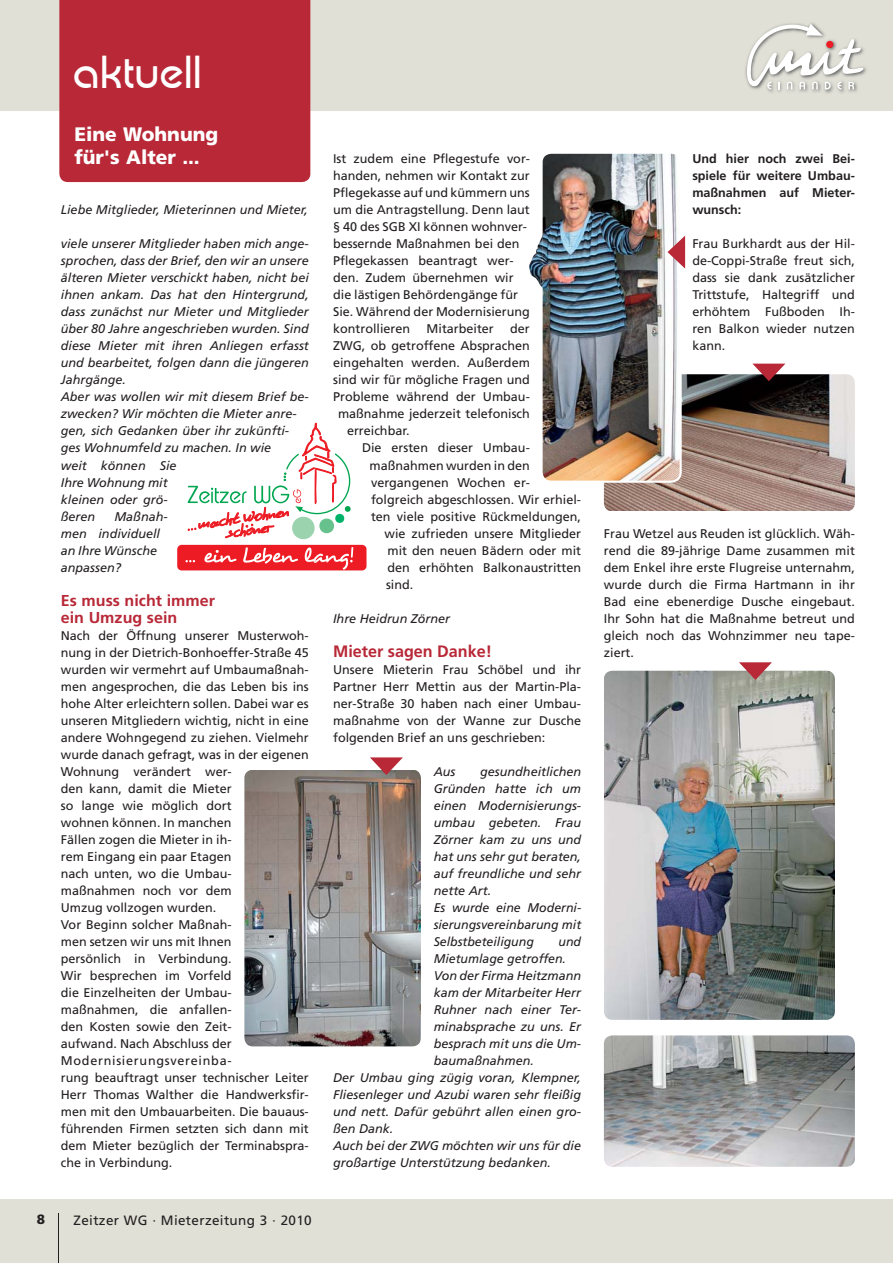
<style>
.page{position:relative;width:893px;height:1263px;background:#fff}
.page>*{position:absolute;margin:0;border:0;box-sizing:border-box;transform-origin:0 0}
.t1{font:45px "Expressa";letter-spacing:.025em;color:#fff}
.t2{font:900 19.5px/22.5px "Frutiger";color:#fff}
.t3{font:700 16.5px "Frutiger";color:#b82837}
.t4{font:700 15.75px/17px "Frutiger";color:#b82837}
.t5{font:13.5px "Frutiger";letter-spacing:.025em;color:#231f20}
.t6{font:900 13.5px "Frutiger";color:#231f20}
.t7{font:12.6px/17px "Frutiger";color:#231f20;text-align:justify}
.t8{font:italic 12.6px/17px "Frutiger";color:#231f20}
.t9{font:700 12.6px/17px "Frutiger";color:#231f20;text-align:justify}
</style>
<div class="page">
<div style="left:0;top:1199px;width:892px;height:64px;background:#e1e0d7"></div>
<div style="left:0;top:0;width:892px;height:111px;background:#e1e0d7"></div>
<img style="left:745px;top:66px;width:112px;height:27px">
<svg style="left:746px;top:23px;width:121px;height:67px"></svg>
<hr style="left:59px;top:1214px;width:1px;height:49px;background:#231f20">
<div style="left:59px;top:0;width:251px;height:182px;background:#b82837"></div>
<img style="left:604px;top:374px;width:250px;height:137px;border-radius:9px">
<img style="left:604px;top:671px;width:231px;height:349px;border-radius:9px">
<svg style="left:752px;top:364px;width:33px;height:17px"></svg>
<img style="left:604px;top:1035px;width:250px;height:132px;border-radius:9px">
<svg style="left:739px;top:662px;width:33px;height:18px"></svg>
<img style="left:244px;top:770px;width:177px;height:276px;border-radius:9px">
<svg style="left:370px;top:757px;width:33px;height:18px"></svg>
<div style="left:177px;top:545px;width:189px;height:25px;background:#ed1c24;border-radius:4px"></div>
<svg style="left:185px;top:560px;width:10px;height:2px"></svg>
<svg style="left:204px;top:550px;width:32px;height:12px"></svg>
<svg style="left:243px;top:547px;width:55px;height:17px"></svg>
<svg style="left:305px;top:547px;width:48px;height:23px"></svg>
<svg style="left:188px;top:423px;width:163px;height:117px"></svg>
<img style="left:542px;top:154px;width:137px;height:327px;border-radius:9px">
<img style="left:529px;top:235px;width:14px;height:53px">
<svg style="left:667px;top:236px;width:18px;height:33px"></svg>
<h1 class="t1" style="left:74px;top:45px;width:129px">aktuell</h1>
<h2 class="t2" style="left:74px;top:125px;width:145px">Eine Wohnung für's Alter ...</h2>
<p class="t8" style="left:61px;top:203px;width:248px">Liebe Mitglieder, Mieterinnen und Mieter,</p>
<p class="t8" style="left:61px;top:237px;width:249px">viele unserer Mitglieder haben mich ange&shy;sprochen, dass der Brief, den wir an unsere älteren Mieter verschickt haben, nicht bei ihnen ankam. Das hat den Hintergrund, dass zunächst nur Mieter und Mitglieder über 80 Jahre angeschrieben wurden. Sind diese Mieter mit ihren Anliegen erfasst und bearbeitet, folgen dann die jüngeren<br>Jahrgänge.<br>Aber was wollen wir mit diesem Brief be&shy;zwecken? Wir möchten die Mieter anre&shy;gen, sich Gedanken über ihr zukünfti&shy;ges Wohnumfeld zu machen. In wie<br>weit können Sie<br>Ihre Wohnung mit<br>kleinen oder grö-<br>ßeren</p>
<p class="t8" style="left:61px;top:509px;width:108px;text-indent:54px">Maßnah&shy;men individuell an Ihre Wünsche anpassen?</p>
<p class="t4" style="left:61px;top:593px;width:156px">Es muss nicht immer ein Umzug sein</p>
<p class="t7" style="left:61px;top:628px;width:249px;text-align:left">Nach der Öffnung unserer Musterwoh&shy;nung in der Dietrich-Bonhoeffer-Straße 45 wurden wir vermehrt auf Umbaumaßnah&shy;men angesprochen, die das Leben bis ins hohe Alter erleichtern sollen. Dabei war es unseren Mitgliedern wichtig, nicht in eine andere Wohngegend zu ziehen. Vielmehr wurde danach gefragt, was in der eigenen<br>Wohnung verändert wer-<br>den kann, damit die Mieter<br>so lange wie möglich dort<br>wohnen können. In manchen<br>Fällen zogen die Mieter in ih-<br>rem Eingang ein paar Etagen<br>nach unten, wo die Umbau&shy;maßnahmen noch vor dem<br>Umzug vollzogen wurden.<br>Vor Beginn solcher Maßnah-<br>men setzen wir uns mit Ihnen<br>persönlich in Verbindung.<br>Wir besprechen im Vorfeld<br>die Einzelheiten der Umbau&shy;maßnahmen, die anfallen-<br>den Kosten sowie den Zeit-<br>aufwand. Nach Abschluss der<br>Modernisierungsvereinba-<br>rung beauftragt unser technischer Leiter<br>Herr Thomas Walther die Handwerksfir&shy;men mit den Umbauarbeiten. Die bauaus&shy;führenden Firmen setzten sich dann mit dem Mieter bezüglich der Terminabspra&shy;che in Verbindung.</p>
<p class="t6" style="left:37px;top:1214px;width:10px">8</p>
<p class="t5" style="left:74px;top:1214px;width:240px">Zeitzer WG · Mieterzeitung 3 · 2010</p>
<p class="t7" style="left:333px;top:151px;width:198px;text-align:left">Ist zudem eine Pflegestufe vor&shy;handen, nehmen wir Kontakt zur<br>Pflegekasse auf und kümmern uns um die Antragstellung. Denn laut § 40 des SGB XI können wohnver&shy;bessernde Maßnahmen bei den<br>Pflegekassen beantragt wer&shy;den. Zudem übernehmen wir die lästigen Behördengänge für<br>Sie. Während der Modernisierung kontrollieren</p>
<p class="t7" style="left:426px;top:322px;width:69px">Mitarbeiter</p>
<p class="t7" style="left:510px;top:322px;width:21px">der</p>
<p class="t7" style="left:333px;top:339px;width:198px">ZWG, ob getroffene Absprachen</p>
<p class="t7" style="left:333px;top:356px;width:198px">eingehalten werden. Außerdem</p>
<p class="t7" style="left:333px;top:373px;width:198px">sind wir für mögliche Fragen und</p>
<p class="t7" style="left:333px;top:390px;width:198px">Probleme während der Umbau-</p>
<p class="t7" style="left:338px;top:407px;width:193px">maßnahme jederzeit telefonisch</p>
<p class="t7" style="left:347px;top:424px;width:64px">erreichbar.</p>
<p class="t7" style="left:362px;top:441px;width:169px">Die ersten dieser Umbau-</p>
<p class="t7" style="left:369px;top:458px;width:162px">maßnahmen wurden in den</p>
<p class="t7" style="left:371px;top:475px;width:160px">vergangenen Wochen er-</p>
<p class="t7" style="left:371px;top:492px;width:211px">folgreich abgeschlossen. Wir erhiel-</p>
<p class="t7" style="left:371px;top:509px;width:211px">ten viele positive Rückmeldungen,</p>
<p class="t7" style="left:384px;top:526px;width:198px">wie zufrieden unsere Mitglieder</p>
<p class="t7" style="left:387px;top:543px;width:195px">mit den neuen Bädern oder mit</p>
<p class="t7" style="left:387px;top:560px;width:195px">den erhöhten Balkonaustritten</p>
<p class="t7" style="left:386px;top:577px;width:29px">sind.</p>
<p class="t8" style="left:333px;top:611px;width:118px">Ihre Heidrun Zörner</p>
<h3 class="t3" style="left:333px;top:644px;width:160px">Mieter sagen Danke!</h3>
<p class="t7" style="left:333px;top:662px;width:249px">Unsere Mieterin Frau Schöbel und ihr Partner Herr Mettin aus der Martin-Pla&shy;ner-Straße 30 haben nach einer Umbau&shy;maßnahme von der Wanne zur Dusche folgenden Brief an uns geschrieben:</p>
<p class="t8" style="left:433px;top:764px;width:23px">Aus</p>
<p class="t8" style="left:433px;top:764px;width:149px;text-indent:47px">gesundheitlichen<br>Gründen hatte ich um einen Modernisierungs&shy;umbau gebeten. Frau<br>Zörner kam zu uns und hat uns sehr gut beraten, auf freundliche und sehr nette Art.<br>Es wurde eine Moderni&shy;sierungsvereinbarung mit<br>Selbstbeteiligung</p>
<p class="t8" style="left:558px;top:934px;width:24px">und</p>
<p class="t8" style="left:433px;top:951px;width:134px">Mietumlage getroffen.</p>
<p class="t8" style="left:433px;top:968px;width:149px">Von der Firma Heitzmann</p>
<p class="t8" style="left:433px;top:985px;width:149px">kam der Mitarbeiter Herr</p>
<p class="t8" style="left:433px;top:1002px;width:149px">Ruhner nach einer Ter-</p>
<p class="t8" style="left:433px;top:1019px;width:149px">minabsprache zu uns. Er</p>
<p class="t8" style="left:433px;top:1036px;width:149px">besprach mit uns die Um-</p>
<p class="t8" style="left:433px;top:1053px;width:102px">baumaßnahmen.</p>
<p class="t8" style="left:333px;top:1070px;width:249px">Der Umbau ging zügig voran, Klempner,</p>
<p class="t8" style="left:333px;top:1087px;width:249px">Fliesenleger und Azubi waren sehr fleißig</p>
<p class="t8" style="left:333px;top:1104px;width:249px">und nett. Dafür gebührt allen einen gro-</p>
<p class="t8" style="left:333px;top:1121px;width:62px">ßen Dank.</p>
<p class="t8" style="left:333px;top:1138px;width:249px">Auch bei der ZWG möchten wir uns für die</p>
<p class="t8" style="left:333px;top:1155px;width:219px">großartige Unterstützung bedanken.</p>
<p class="t9" style="left:692px;top:151px;width:164px">Und hier noch zwei Bei&shy;spiele für weitere Umbau&shy;maßnahmen auf Mieter&shy;wunsch:</p>
<p class="t7" style="left:692px;top:237px;width:164px">Frau Burkhardt aus der Hil&shy;de-Coppi-Straße freut sich, dass sie dank zusätzlicher Trittstufe, Haltegriff und erhöhtem Fußboden Ih&shy;ren Balkon wieder nutzen kann.</p>
<p class="t7" style="left:604px;top:526px;width:252px">Frau Wetzel aus Reuden ist glücklich. Wäh&shy;rend die 89-jährige Dame zusammen mit dem Enkel ihre erste Flugreise unternahm, wurde durch die Firma Hartmann in ihr Bad eine ebenerdige Dusche eingebaut.<br>Ihr Sohn hat die Maßnahme betreut und gleich noch das Wohnzimmer neu tape&shy;ziert.</p>
</div>
